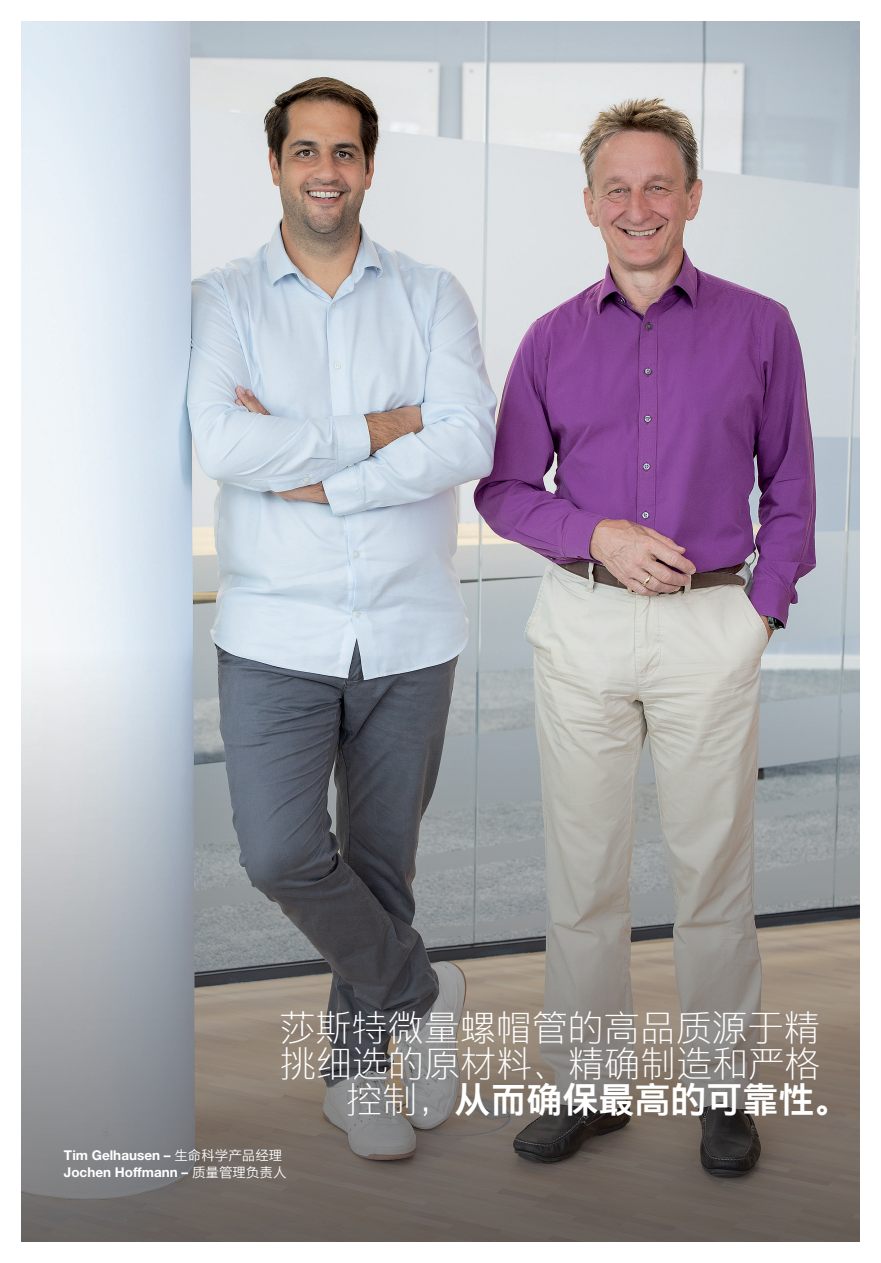
<style>
.page{position:relative;width:881px;height:1263px;background:#fff}
.page>*{position:absolute;margin:0;border:0;box-sizing:border-box;transform-origin:0 0}
.t1{font:36px/36px "M Ying Hei PRC W3";color:#fff}
.t2{font:36px "M Ying Hei PRC W7";color:#fff}
.t3{font:13.5px/16.5px "M Ying Hei PRC W7";color:#fff}
.s1{font-family:"M Ying Hei PRC W3"}
.s2{font-family:"M Ying Hei PRC W4"}
</style>
<div class="page">
<img style="left:21px;top:21px;width:838px;height:628px">
<svg style="left:21px;top:649px;width:838px;height:593px;background:#898887"></svg>
<h1 class="t1" style="left:279px;top:1009px;width:542px">莎斯特微量螺帽管的高品质源于精挑细选的原材料、精确制造和严格</h1>
<h1 class="t2" style="left:346px;top:1077px;width:506px"><span class="s1">控制，</span>从而确保最高的可靠性。</h1>
<p class="t3" style="left:64px;top:1147px;width:224px">Tim Gelhausen – <span class="s2">生命科学产品经理<br></span>Jochen Hoffmann – <span class="s2">质量管理负责人</span></p>
</div>
